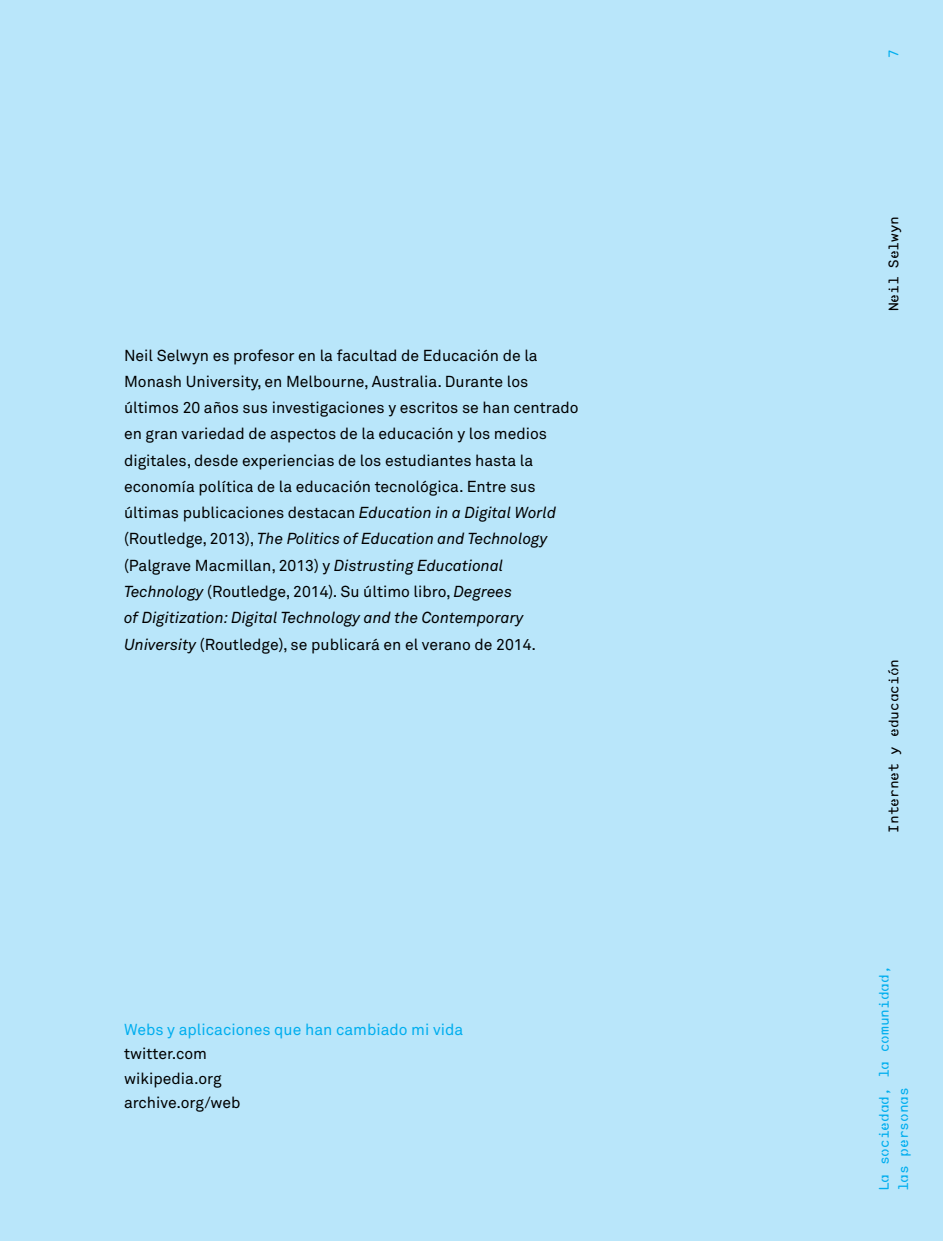
<style>
.page{position:relative;width:943px;height:1241px;background:#fff}
.page>*{position:absolute;margin:0;border:0;box-sizing:border-box;transform-origin:0 0}
.t1{font:15.75px/26.2px "Akkurat Pro";color:#000}
.t2{font:15.75px "Akkurat Pro";color:#00aeef}
.t3{font:14px/19.2px "Monosten B";color:#00aeef}
.t4{font:14px "Monosten B";color:#000}
.s1{font-style:italic}
</style>
<div class="page">
<div style="left:0;top:0;width:943px;height:1240px;background:#b9e6fa"></div>
<p class="t1" style="left:124px;top:342px;width:456px">Neil Selwyn es profesor en la facultad de Educación de la Monash University, en Melbourne, Australia. Durante los últimos 20 años sus investigaciones y escritos se han centrado en gran variedad de aspectos de la educación y los medios digitales, desde experiencias de los estudiantes hasta la economía política de la educación tecnológica. Entre sus últimas publicaciones destacan <span class="s1">Education in a Digital World </span>(Routledge, 2013), <span class="s1">The Politics of Education and Technology </span>(Palgrave Macmillan, 2013) y <span class="s1">Distrusting Educational Technology</span> (Routledge, 2014). Su último libro, <span class="s1">Degrees<br>of Digitization: Digital Technology and the Contemporary University</span> (Routledge), se publicará en el verano de 2014.</p>
<p class="t2" style="left:124px;top:1019px;width:340px">Webs y aplicaciones que han cambiado mi vida</p>
<p class="t1" style="left:124px;top:1041px;width:118px;line-height:24.5px">twitter.com wikipedia.org archive.org/web</p>
<p class="t3" style="left:883px;top:58px;width:10px;rotate:-90deg">7</p>
<p class="t4" style="left:884px;top:311px;width:97px;rotate:-90deg">Neil Selwyn</p>
<p class="t4" style="left:884px;top:832px;width:175px;rotate:-90deg">Internet y educación</p>
<p class="t3" style="left:874px;top:1191px;width:227px;rotate:-90deg">La sociedad, la comunidad, las personas</p>
</div>
